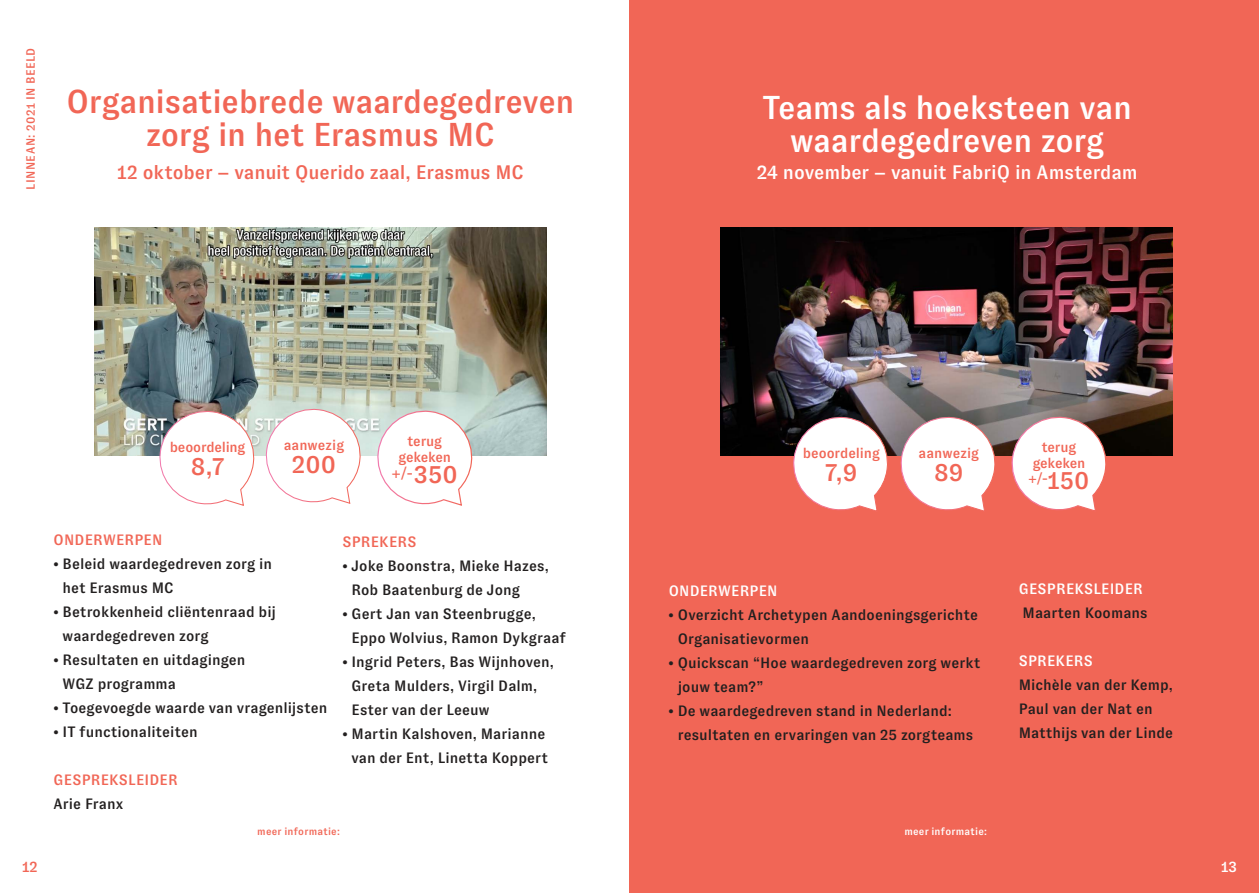
<style>
.page{position:relative;width:1259px;height:893px;background:#fff}
.page>*{position:absolute;margin:0;border:0;box-sizing:border-box;transform-origin:0 0}
.t1{font:500 33px/33px "GT Zirkon";letter-spacing:-.01em;color:#f16656;text-align:center}
.t2{font:500 33px/33px "GT Zirkon";letter-spacing:-.01em;color:#fff;text-align:center}
.t3{font:500 24.75px "GT Zirkon";color:#f16656}
.t4{font:500 19.5px "GT Zirkon";letter-spacing:-.005em;color:#f16656}
.t5{font:500 19.5px "GT Zirkon";letter-spacing:-.005em;color:#fff}
.t6{font:500 15.15px "GT Zirkon";color:#f16656}
.t7{font:500 15px/24px "GT Zirkon";letter-spacing:.005em;color:#221f1f}
.t8{font:500 15px "GT Zirkon";letter-spacing:.01em;color:#f16656}
.t9{font:500 15px "GT Zirkon";letter-spacing:.01em;color:#fff}
.t10{font:500 14.25px/15.8px "GT Zirkon";letter-spacing:-.01em;color:#f16656;text-align:center}
.t11{font:500 12px "GT Zirkon";letter-spacing:.035em;color:#f16656}
.t12{font:500 10.5px "GT Zirkon";letter-spacing:.02em;color:#f16656}
.t13{font:500 10.5px "GT Zirkon";letter-spacing:.02em;color:#fff}
.s1{font-size:24.75px}
</style>
<div class="page">
<div style="left:629px;top:0;width:630px;height:893px;background:#f16656"></div>
<img style="left:721px;top:227px;width:451px;height:228px">
<img style="left:95px;top:227px;width:451px;height:228px">
<svg style="left:790px;top:413px;width:100px;height:98px;background:#dcc6c5"></svg>
<svg style="left:897px;top:413px;width:100px;height:98px;background:#e6d0cf"></svg>
<svg style="left:1008px;top:413px;width:100px;height:98px;background:#e5cecb"></svg>
<svg style="left:156px;top:408px;width:100px;height:98px"></svg>
<svg style="left:262px;top:405px;width:101px;height:99px"></svg>
<svg style="left:374px;top:407px;width:100px;height:99px"></svg>
<p class="t11" style="left:24px;top:190px;width:143px;rotate:-90deg">LINNEAN: 2021 IN BEELD</p>
<h1 class="t1" style="left:66px;top:85px;width:509px">Organisatiebrede waardegedreven zorg in het Erasmus MC</h1>
<h3 class="t4" style="left:117px;top:161px;width:408px">12 oktober – vanuit Querido zaal, Erasmus MC</h3>
<h1 class="t2" style="left:762px;top:91px;width:371px">Teams als hoeksteen van waardegedreven zorg</h1>
<h3 class="t5" style="left:756px;top:161px;width:382px">24 november – vanuit FabriQ in Amsterdam</h3>
<p class="t10" style="left:170px;top:439px;width:77px">beoordeling</p>
<h2 class="t3" style="left:191px;top:453px;width:35px">8,7</h2>
<p class="t10" style="left:284px;top:437px;width:62px">aanwezig</p>
<h2 class="t3" style="left:292px;top:451px;width:46px">200</h2>
<p class="t10" style="left:398px;top:433px;width:54px">terug gekeken</p>
<p class="t6" style="left:392px;top:465px;width:67px">+/-<span class="s1">350</span></p>
<p class="t10" style="left:803px;top:445px;width:79px">beoordeling</p>
<h2 class="t3" style="left:825px;top:459px;width:33px">7,9</h2>
<p class="t10" style="left:918px;top:445px;width:62px">aanwezig</p>
<h2 class="t3" style="left:934px;top:459px;width:31px">89</h2>
<p class="t8" style="left:22px;top:859px;width:17px">12</p>
<p class="t8" style="left:54px;top:532px;width:110px">ONDERWERPEN</p>
<p class="t7" style="left:63px;top:552px;width:211px;text-indent:-9px">• Beleid waardegedreven zorg in het Erasmus MC</p>
<p class="t7" style="left:63px;top:600px;width:215px;text-indent:-9px">• Betrokkenheid cliëntenraad bij waardegedreven zorg</p>
<p class="t7" style="left:63px;top:648px;width:184px;text-indent:-9px">• Resultaten en uitdagingen<br>WGZ programma</p>
<p class="t7" style="left:53px;top:696px;width:275px">• Toegevoegde waarde van vragenlijsten</p>
<p class="t7" style="left:53px;top:720px;width:146px">• IT functionaliteiten</p>
<p class="t8" style="left:54px;top:772px;width:126px">GESPREKSLEIDER</p>
<p class="t7" style="left:53px;top:792px;width:71px">Arie Franx</p>
<p class="t12" style="left:257px;top:826px;width:84px">meer informatie:</p>
<p class="t13" style="left:904px;top:826px;width:84px">meer informatie:</p>
<p class="t8" style="left:342px;top:534px;width:76px">SPREKERS</p>
<p class="t7" style="left:351px;top:554px;width:199px;text-indent:-9px">• Joke Boonstra, Mieke Hazes,<br>Rob Baatenburg de Jong</p>
<p class="t7" style="left:351px;top:602px;width:216px;text-indent:-9px">• Gert Jan van Steenbrugge,<br>Eppo Wolvius, Ramon Dykgraaf</p>
<p class="t7" style="left:351px;top:650px;width:204px;text-indent:-9px">• Ingrid Peters, Bas Wijnhoven,<br>Greta Mulders, Virgil Dalm,<br>Ester van der Leeuw</p>
<p class="t7" style="left:342px;top:722px;width:207px;text-align:right">• Martin Kalshoven, Marianne van der Ent, Linetta Koppert</p>
<p class="t9" style="left:668px;top:583px;width:110px">ONDERWERPEN</p>
<p class="t7" style="left:678px;top:603px;width:302px;text-indent:-9px">• Overzicht Archetypen Aandoeningsgerichte<br>Organisatievormen</p>
<p class="t7" style="left:678px;top:651px;width:304px;text-indent:-9px">• Quickscan “Hoe waardegedreven zorg werkt jouw team?”</p>
<p class="t7" style="left:678px;top:699px;width:297px;text-indent:-9px">• De waardegedreven stand in Nederland: resultaten en ervaringen van 25 zorgteams</p>
<p class="t10" style="left:1028px;top:439px;width:62px">terug gekeken +/-<span class="s1">150</span></p>
<p class="t9" style="left:1018px;top:581px;width:126px">GESPREKSLEIDER</p>
<p class="t7" style="left:1022px;top:601px;width:127px">Maarten Koomans</p>
<p class="t9" style="left:1018px;top:653px;width:76px">SPREKERS</p>
<p class="t7" style="left:1018px;top:673px;width:156px">Michèle van der Kemp,<br>Paul van der Nat en<br>Matthijs van der Linde</p>
<p class="t9" style="left:1221px;top:859px;width:17px">13</p>
</div>
